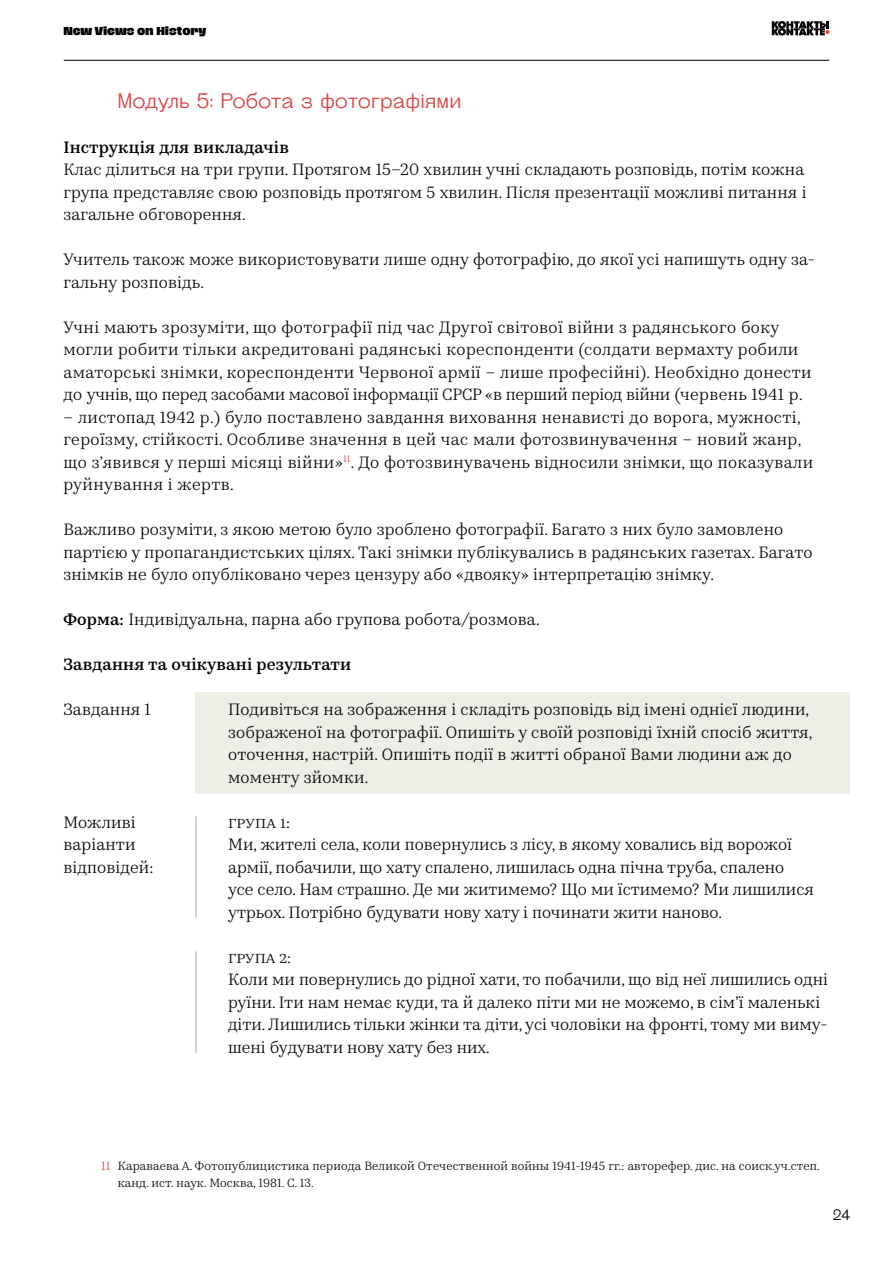
<style>
.page{position:relative;width:893px;height:1263px;background:#fff}
.page>*{position:absolute;margin:0;border:0;box-sizing:border-box;transform-origin:0 0}
.t1{font:21px "Steinbeck";color:#db413f}
.t2{font:16.5px/22.5px "Kazimir Text";letter-spacing:.01em;color:#000}
.t3{font:500 16.5px "Kazimir Text";letter-spacing:.01em;color:#000}
.t4{font:15px "Steinbeck";color:#000}
.t5{font:12px/16.5px "Kazimir Text";letter-spacing:.01em;color:#000}
.t6{font:800 10.5px "Hagrid Trial";color:#000}
.s1{font-weight:500}
.s2{color:#db413f}
</style>
<div class="page">
<svg style="left:772px;top:21px;width:57px;height:15px"></svg>
<hr style="left:64px;top:60px;width:765px;height:1px;background:#000">
<div style="left:196px;top:693px;width:654px;height:101px;background:#ebefe6"></div>
<hr style="left:196px;top:816px;width:1px;height:102px;background:#a4aa9e">
<hr style="left:196px;top:951px;width:1px;height:102px;background:#a4aa9e">
<p class="t6" style="left:63px;top:26px;width:144px">New Views on History</p>
<p class="t1" style="left:117px;top:87px;width:345px">Модуль 5: Робота з фотографіями</p>
<p class="t3" style="left:63px;top:135px;width:227px">Інструкція для викладачів</p>
<p class="t2" style="left:63px;top:157px;width:745px">Клас ділиться на три групи. Протягом 15–20 хвилин учні складають розповідь, потім кожна група представляє свою розповідь протягом 5 хвилин. Після презентації можливі питання і загальне обговорення.</p>
<p class="t2" style="left:63px;top:247px;width:753px">Учитель також може використовувати лише одну фотографію, до якої усі напишуть одну за&shy;гальну розповідь.</p>
<p class="t2" style="left:63px;top:315px;width:750px">Учні мають зрозуміти, що фотографії під час Другої світової війни з радянського боку могли робити тільки акредитовані радянські кореспонденти (солдати вермахту робили аматорські знімки, кореспонденти Червоної армії – лише професійні). Необхідно донести до учнів, що перед засобами масової інформації СРСР «в перший період війни (червень 1941 р.</p>
<p class="t2" style="left:63px;top:405px;width:751px">– листопад 1942 р.) було поставлено завдання виховання ненависті до ворога, мужності, героїзму, стійкості. Особливе значення в цей час мали фотозвинувачення – новий жанр, що з’явився у перші місяці війни»<sup>11</sup>. До фотозвинувачень відносили знімки, що показували руйнування і жертв.</p>
<p class="t2" style="left:63px;top:517px;width:751px">Важливо розуміти, з якою метою було зроблено фотографії. Багато з них було замовлено партією у пропагандистських цілях. Такі знімки публікувались в радянських газетах. Багато знімків не було опубліковано через цензуру або «двояку» інтерпретацію знімку.</p>
<p class="t2" style="left:63px;top:607px;width:478px"><span class="s1">Форма:</span> Індивідуальна, парна або групова робота/розмова.</p>
<p class="t3" style="left:63px;top:652px;width:289px">Завдання та очікувані результати</p>
<p class="t2" style="left:63px;top:697px;width:89px">Завдання 1</p>
<p class="t2" style="left:228px;top:697px;width:586px">Подивіться на зображення і складіть розповідь від імені однієї людини, зображеної на фотографії. Опишіть у своїй розповіді їхній спосіб життя, оточення, настрій. Опишіть події в житті обраної Вами людини аж до моменту зйомки.</p>
<p class="t2" style="left:228px;top:810px;width:587px">група 1:<br>Ми, жителі села, коли повернулись з лісу, в якому ховались від ворожої армії, побачили, що хату спалено, лишилась одна пічна труба, спалено усе село. Нам страшно. Де ми житимемо? Що ми їстимемо? Ми лишилися утрьох. Потрібно будувати нову хату і починати жити наново.</p>
<p class="t2" style="left:228px;top:945px;width:601px">група 2:<br>Коли ми повернулись до рідної хати, то побачили, що від неї лишились одні руїни. Іти нам немає куди, та й далеко піти ми не можемо, в сім’ї маленькі діти. Лишились тільки жінки та діти, усі чоловіки на фронті, тому ми виму&shy;шені будувати нову хату без них.</p>
<p class="t2" style="left:63px;top:809px;width:92px">Можливі варіанти відповідей:</p>
<p class="t5" style="left:118px;top:1157px;width:704px;text-indent:-16px"><span class="s2">11</span> Караваева А. Фотопублицистика периода Великой Отечественной войны 1941-1945 гг.: авторефер. дис. на соиск.уч.степ. канд. ист. наук. Москва, 1981. С. 13.</p>
<p class="t4" style="left:833px;top:1205px;width:19px">24</p>
</div>
